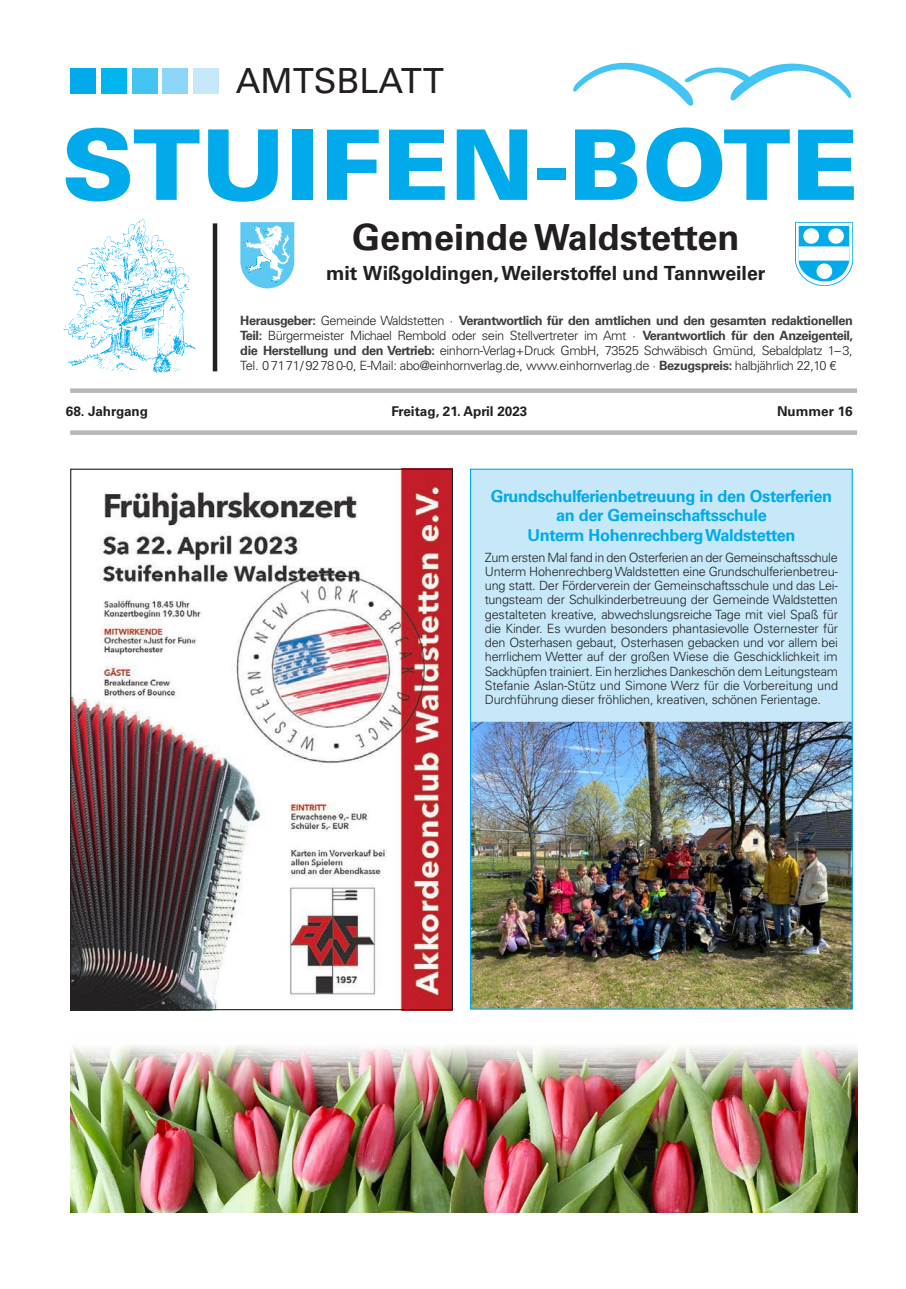
<style>
.page{position:relative;width:906px;height:1289px;background:#fff}
.page>*{position:absolute;margin:0;border:0;box-sizing:border-box;transform-origin:0 0}
.t1{font:900 97.5px "Univers LT";letter-spacing:.005em;color:#00aaeb;scale:1.04 1}
.t2{font:700 36px "Univers LT";color:#231f20}
.t3{font:34.65px "Univers LT";color:#231f20}
.t4{font:700 19.5px "Univers LT";color:#231f20}
.Liste{font:700 16.5px/19.5px "Univers LT";letter-spacing:-.02em;color:#00aaeb;text-align:center}
.Grundtext_heading{font:700 13.5px "Univers LT";color:#231f20}
.Liste-2{font:300 12.75px/14.2px "Univers LT";letter-spacing:-.025em;color:#231f20;text-align:justify}
.s1{font-weight:700;color:#3e3e3f}
</style>
<div class="page">
<div style="left:70px;top:430px;width:787px;height:5px;background:#b6b7bb"></div>
<div style="left:70px;top:388px;width:787px;height:5px;background:#b6b7bb"></div>
<img style="left:63px;top:219px;width:134px;height:155px">
<hr style="left:213px;top:223px;width:4px;height:148px;background:#231f20">
<svg style="left:573px;top:62px;width:278px;height:44px"></svg>
<svg style="left:240px;top:222px;width:54px;height:66px"></svg>
<img style="left:796px;top:222px;width:57px;height:64px">
<div style="left:70px;top:68px;width:26px;height:26px;background:#00aaeb"></div>
<div style="left:101px;top:68px;width:26px;height:26px;background:#00b6ee"></div>
<div style="left:132px;top:68px;width:25px;height:26px;background:#44c4f2"></div>
<div style="left:163px;top:68px;width:25px;height:26px;background:#8dd5f6"></div>
<div style="left:193px;top:68px;width:26px;height:26px;background:#c6e8f9"></div>
<img style="left:72px;top:470px;width:379px;height:538px">
<img style="left:470px;top:468px;width:383px;height:542px">
<img style="left:70px;top:1045px;width:787px;height:167px">
<p class="t3" style="left:236px;top:60px;width:210px">AMTSBLATT</p>
<p class="t1" style="left:61px;top:104px;width:768px">STUIFEN-BOTE</p>
<p class="t2" style="left:352px;top:217px;width:389px">Gemeinde Waldstetten</p>
<p class="t4" style="left:326px;top:262px;width:441px">mit Wißgoldingen, Weilerstoffel und Tannweiler</p>
<p class="Liste-2" style="left:240px;top:313px;width:614px;line-height:15px"><span class="s1">Herausgeber:</span> Gemeinde Waldstetten · <span class="s1">Verantwortlich für den amtlichen und den gesamten redaktionellen Teil:</span> Bürgermeister Michael Rembold oder sein Stellvertreter im Amt · <span class="s1">Verantwortlich für den Anzeigenteil, die Herstellung und den Vertrieb:</span> einhorn-Verlag+Druck GmbH, 73525 Schwäbisch Gmünd, Sebaldplatz 1–3, Tel. 07171/92780-0, E-Mail: abo@einhornverlag.de, www.einhornverlag.de · <span class="s1">Bezugspreis:</span> halbjährlich 22,10 €</p>
<p class="Grundtext_heading" style="left:66px;top:403px;width:84px">68. Jahrgang</p>
<p class="Grundtext_heading" style="left:391px;top:403px;width:137px">Freitag, 21. April 2023</p>
<p class="Grundtext_heading" style="left:777px;top:403px;width:77px">Nummer 16</p>
<p class="Liste" style="left:490px;top:486px;width:343px">Grundschulferienbetreuung in den Osterferien an der Gemeinschaftsschule<br>Unterm Hohenrechberg Waldstetten</p>
<p class="Liste-2" style="left:485px;top:550px;width:355px">Zum ersten Mal fand in den Osterferien an der Gemeinschaftsschule Unterm Hohenrechberg Waldstetten eine Grundschulferienbetreu&shy;ung statt. Der Förderverein der Gemeinschaftsschule und das Lei&shy;tungsteam der Schulkinderbetreuung der Gemeinde Waldstetten gestalteten kreative, abwechslungsreiche Tage mit viel Spaß für die Kinder. Es wurden besonders phantasievolle Osternester für den Osterhasen gebaut, Osterhasen gebacken und vor allem bei herrlichem Wetter auf der großen Wiese die Geschicklichkeit im Sackhüpfen trainiert. Ein herzliches Dankeschön dem Leitungsteam Stefanie Aslan-Stütz und Simone Werz für die Vorbereitung und Durchführung dieser fröhlichen, kreativen, schönen Ferientage.</p>
</div>
